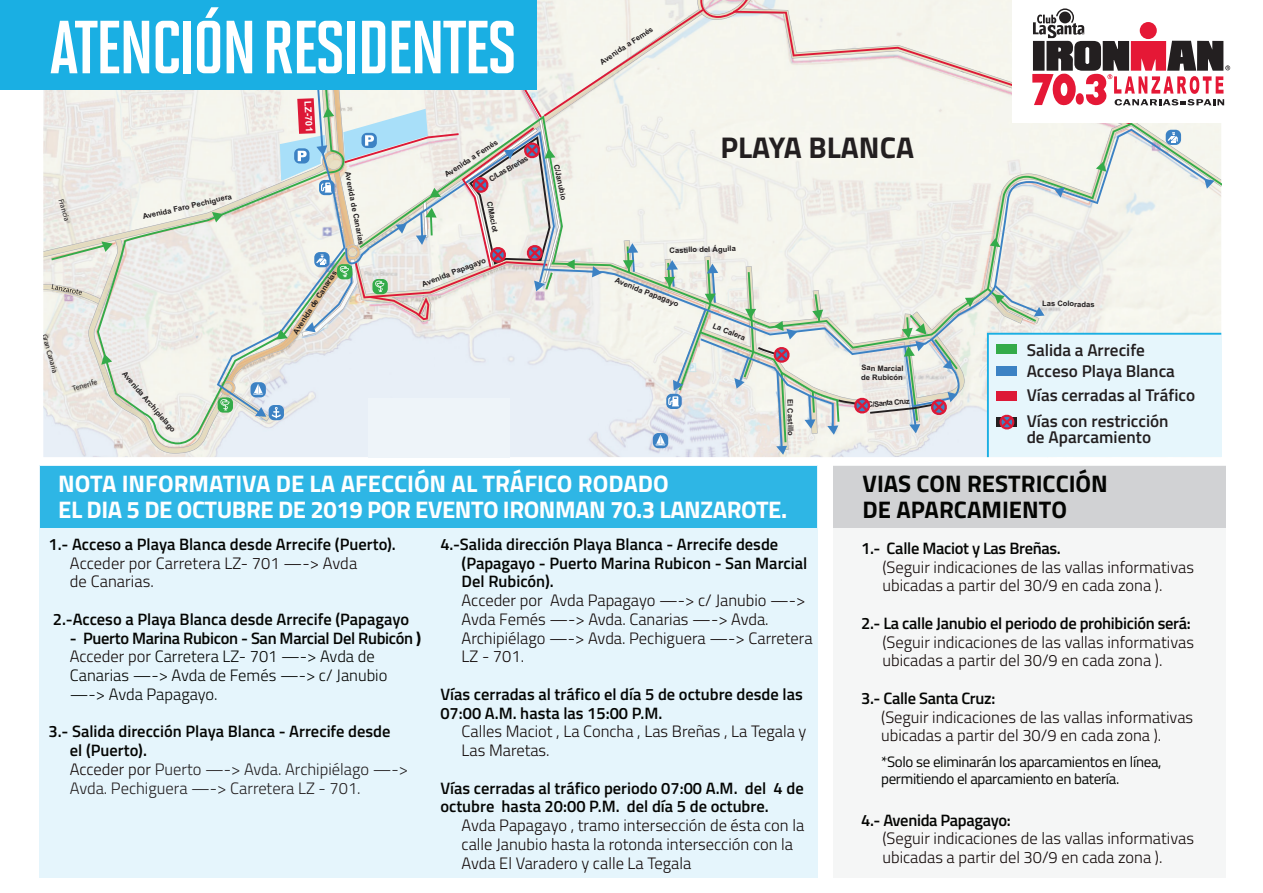
<style>
.page{position:relative;width:1263px;height:893px;background:#fff}
.page>*{position:absolute;margin:0;border:0;box-sizing:border-box;transform-origin:0 0}
.t1{font:700 75px "Solano Gothic MVB";letter-spacing:-.04em;color:#fff}
.t2{font:700 30px "Titillium";color:#231f20}
.t3{font:700 24px/25.5px "Titillium";letter-spacing:-.02em;color:#fff}
.t4{font:700 24px/25.5px "Titillium";color:#040503}
.t5{font:600 16.95px/21.3px "Titillium";color:#231f20}
.t6{font:300 16.5px/18.8px "Titillium";color:#120908}
.t7{font:600 16.5px/18.8px "Titillium";color:#040503}
.t8{font:600 16.5px "Titillium";letter-spacing:-.02em;color:#040503}
.t9{font:300 16.5px/18.8px "Titillium";color:#040503}
.t10{font:300 16.5px/18.8px "Titillium";color:#231f20}
.t11{font:15px/16.4px "Titillium";letter-spacing:-.02em;color:#040503}
.t12{font:700 9.45px "Arial";color:#fff}
.t13{font:700 7.65px "Arial";color:#231f20}
.t14{font:7.65px "Myriad Pro";color:#231f20}
.t15{font:700 7.5px/9px "Arial";color:#231f20}
.t16{font:7.5px "Myriad Pro";color:#231f20}
.s1{font-weight:700}
.s2{color:#120908}
</style>
<div class="page">
<img style="left:43px;top:257px;width:45px;height:112px">
<img style="left:43px;top:369px;width:169px;height:88px">
<img style="left:43px;top:284px;width:45px;height:20px">
<img style="left:88px;top:260px;width:124px;height:193px">
<img style="left:43px;top:89px;width:54px;height:168px">
<svg style="left:52px;top:284px;width:30px;height:11px"></svg>
<svg style="left:97px;top:89px;width:115px;height:355px;background:#e9eae3"></svg>
<svg style="left:51px;top:241px;width:62px;height:19px"></svg>
<svg style="left:101px;top:354px;width:11px;height:11px"></svg>
<div style="left:39px;top:465px;width:778px;height:412px;background:#e5f5fc"></div>
<div style="left:833px;top:465px;width:392px;height:412px;background:#f5f6f6"></div>
<div style="left:0;top:0;width:537px;height:89px;background:#1aafe3"></div>
<svg style="left:212px;top:0;width:1018px;height:457px"></svg>
<div style="left:40px;top:466px;width:776px;height:61px;background:#2eb6e5"></div>
<div style="left:833px;top:466px;width:392px;height:61px;background:#d1d2d4"></div>
<p class="t1" style="left:50px;top:6px;width:469px">ATENCIÓN RESIDENTES</p>
<p class="t14" style="left:66px;top:198px;width:24px;rotate:74deg">Francia</p>
<p class="t15" style="left:142px;top:213px;width:93px;rotate:-13deg">Avenida Faro Pechiguera</p>
<p class="t14" style="left:49px;top:333px;width:42px;rotate:75deg">Gran Canaria</p>
<p class="t16" style="left:71px;top:384px;width:27px;rotate:-18deg">Tenerife</p>
<p class="t13" style="left:128px;top:369px;width:79px;rotate:49deg">Avenida Archipielago</p>
<p class="t12" style="left:314px;top:101px;width:32px;rotate:87deg">LZ-701</p>
<p class="t13" style="left:353px;top:171px;width:76px;rotate:79deg">Avenida de Canarias</p>
<p class="t13" style="left:290px;top:330px;width:76px;rotate:-57deg">Avenida de Canarias</p>
<p class="t13" style="left:442px;top:171px;width:63px;rotate:-33deg">Avenida a Femés</p>
<p class="t13" style="left:487px;top:175px;width:45px;rotate:-30deg">C/Las Breñas</p>
<p class="t13" style="left:494px;top:200px;width:33px;rotate:78deg">C/Maciot</p>
<p class="t15" style="left:421px;top:280px;width:69px;rotate:-21deg">Avenida Papagayo</p>
<p class="t13" style="left:562px;top:163px;width:38px;rotate:78deg">C/Janubio</p>
<p class="t13" style="left:598px;top:58px;width:63px;rotate:-33deg">Avenida a Femés</p>
<p class="t2" style="left:720px;top:124px;width:195px">PLAYA BLANCA</p>
<p class="t15" style="left:669px;top:246px;width:68px;rotate:-2deg">Castillo del Águila</p>
<p class="t15" style="left:617px;top:276px;width:69px;rotate:21deg">Avenida Papagayo</p>
<p class="t15" style="left:715px;top:321px;width:36px;rotate:22deg">La Calera</p>
<p class="t13" style="left:796px;top:399px;width:38px;rotate:89deg">El Castillo</p>
<p class="t15" style="left:861px;top:364px;width:44px">San Marcial de Rubicón</p>
<p class="t15" style="left:867px;top:400px;width:44px;rotate:-5deg">C/Santa Cruz</p>
<p class="t15" style="left:1042px;top:299px;width:54px">Las Coloradas</p>
<p class="t5" style="left:1027px;top:338px;width:150px">Salida a Arrecife<br>Acceso Playa Blanca</p>
<p class="t5" style="left:1027px;top:381px;width:170px;line-height:25.7px">Vías cerradas al Tráfico<br>Vías con restricción</p>
<p class="t5" style="left:1027px;top:426px;width:126px">de Aparcamiento</p>
<p class="t3" style="left:58px;top:470px;width:730px">NOTA INFORMATIVA DE LA AFECCIÓN AL TRÁFICO RODADO<br>EL DIA 5 DE OCTUBRE DE 2019 POR EVENTO IRONMAN 70.3 LANZAROTE.</p>
<p class="t4" style="left:863px;top:470px;width:247px">VIAS CON RESTRICCIÓN<br>DE APARCAMIENTO</p>
<p class="t8" style="left:861px;top:536px;width:201px">1.- Calle Maciot y Las Breñas.</p>
<p class="t6" style="left:882px;top:557px;width:313px">(Seguir indicaciones de las vallas informativas ubicadas a partir del 30/9 en cada zona ).</p>
<p class="t8" style="left:861px;top:611px;width:331px">2.- La calle Janubio el periodo de prohibición será:</p>
<p class="t6" style="left:882px;top:632px;width:313px">(Seguir indicaciones de las vallas informativas ubicadas a partir del 30/9 en cada zona ).</p>
<p class="t8" style="left:861px;top:686px;width:136px">3.- Calle Santa Cruz:</p>
<p class="t6" style="left:881px;top:707px;width:313px">(Seguir indicaciones de las vallas informativas ubicadas a partir del 30/9 en cada zona ).</p>
<p class="t7" style="left:49px;top:534px;width:349px">1.- Acceso a Playa Blanca desde Arrecife (Puerto).</p>
<p class="t6" style="left:70px;top:553px;width:289px">Acceder por Carretera LZ- 701 —-&gt; Avda de Canarias.</p>
<p class="t7" style="left:53px;top:609px;width:358px">2.-Acceso a Playa Blanca desde Arrecife (Papagayo</p>
<p class="t8" style="left:70px;top:625px;width:353px">- Puerto Marina Rubicon - San Marcial Del Rubicón <span class="s1">)</span></p>
<p class="t9" style="left:70px;top:646px;width:319px"><span class="s2">Acceder por</span> Carretera LZ- 701 —-&gt; Avda de<br>Canarias —-&gt; Avda de Femés —-&gt; c/ Janubio —-&gt; Avda Papagayo.</p>
<p class="t7" style="left:49px;top:721px;width:343px">3.- Salida dirección Playa Blanca - Arrecife desde</p>
<p class="t7" style="left:70px;top:740px;width:79px">el (Puerto).</p>
<p class="t10" style="left:70px;top:759px;width:340px"><span class="s2">Acceder por</span> Puerto —-&gt; Avda. Archipiélago —-&gt;<br>Avda. Pechiguera —-&gt; Carretera LZ - 701.</p>
<p class="t7" style="left:440px;top:534px;width:339px">4.-Salida dirección Playa Blanca - Arrecife desde</p>
<p class="t7" style="left:462px;top:553px;width:347px">(Papagayo - Puerto Marina Rubicon - San Marcial<br>Del Rubicón).</p>
<p class="t6" style="left:462px;top:590px;width:353px">Acceder por Avda Papagayo —-&gt; c/ Janubio —-&gt; Avda Femés —-&gt; Avda. Canarias —-&gt; Avda.<br>Archipiélago —-&gt; Avda. Pechiguera —-&gt; Carretera LZ - 701.</p>
<p class="t7" style="left:440px;top:684px;width:364px">Vías cerradas al tráfico el día 5 de octubre desde las<br>07:00 A.M. hasta las 15:00 P.M.</p>
<p class="t6" style="left:462px;top:721px;width:346px">Calles Maciot , La Concha , Las Breñas , La Tegala y<br>Las Maretas.</p>
<p class="t7" style="left:440px;top:778px;width:365px">Vías cerradas al tráfico periodo 07:00 A.M. del 4 de octubre hasta 20:00 P.M. del día 5 de octubre.</p>
<p class="t6" style="left:462px;top:815px;width:344px">Avda Papagayo , tramo intersección de ésta con la calle Janubio hasta la rotonda intersección con la<br>Avda El Varadero y calle La Tegala</p>
<p class="t11" style="left:881px;top:753px;width:282px">*Solo se eliminarán los aparcamientos en línea, permitiendo el aparcamiento en batería.</p>
<p class="t8" style="left:861px;top:807px;width:151px">4.- Avenida Papagayo:</p>
<p class="t6" style="left:882px;top:828px;width:313px">(Seguir indicaciones de las vallas informativas ubicadas a partir del 30/9 en cada zona ).</p>
</div>
